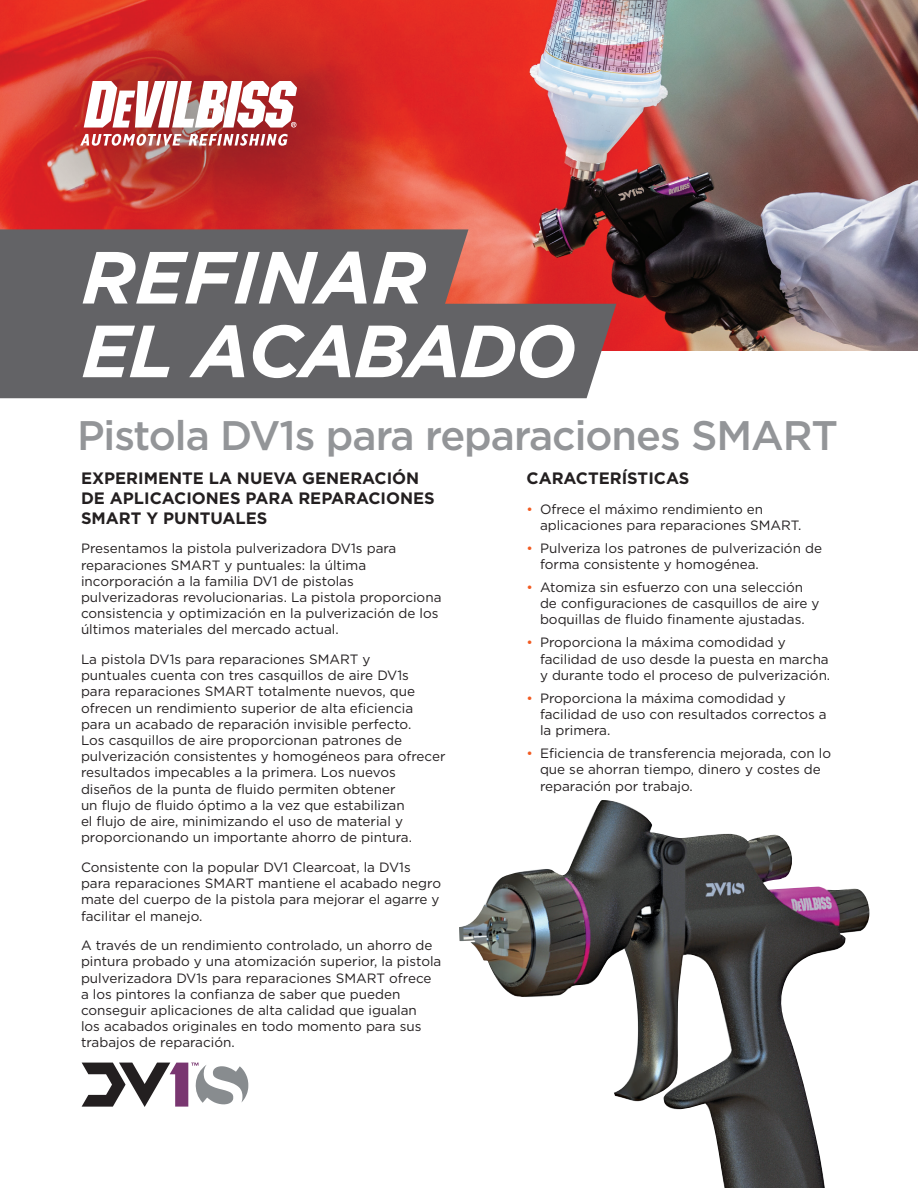
<style>
.page{position:relative;width:918px;height:1188px;background:#fff}
.page>*{position:absolute;margin:0;border:0;box-sizing:border-box;transform-origin:0 0}
.t1{font:italic 700 73.65px/73.7px "Gotham";letter-spacing:-.025em;color:#fff}
.t2{font:500 41.25px "Gotham";letter-spacing:-.025em;color:#939598}
.t3{font:700 16.5px/19.8px "Gotham";color:#231f20}
.t4{font:13.5px/16.2px "Gotham";color:#231f20}
.s1{color:#f25b21}
</style>
<div class="page">
<img style="left:459px;top:800px;width:410px;height:388px">
<img style="left:422px;top:0;width:496px;height:351px">
<svg style="left:82px;top:1063px;width:166px;height:44px"></svg>
<div style="left:0;top:0;width:422px;height:275px;background:#231f20;opacity:.55"></div>
<svg style="left:80px;top:134px;width:101px;height:12px"></svg>
<svg style="left:189px;top:134px;width:99px;height:12px"></svg>
<svg style="left:84px;top:81px;width:213px;height:47px"></svg>
<svg style="left:0;top:229px;width:616px;height:169px;background:#716163"></svg>
<p class="t1" style="left:82px;top:240px;width:496px">REFINAR<br>EL ACABADO</p>
<p class="t2" style="left:77px;top:408px;width:763px">Pistola DV1s para reparaciones SMART</p>
<p class="t3" style="left:81px;top:468px;width:355px">EXPERIMENTE LA NUEVA GENERACIÓN<br>DE APLICACIONES PARA REPARACIONES<br>SMART Y PUNTUALES</p>
<p class="t4" style="left:81px;top:540px;width:362px">Presentamos la pistola pulverizadora DV1s para reparaciones SMART y puntuales: la última incorporación a la familia DV1 de pistolas pulverizadoras revolucionarias. La pistola proporciona consistencia y optimización en la pulverización de los últimos materiales del mercado actual.</p>
<p class="t4" style="left:81px;top:651px;width:366px">La pistola DV1s para reparaciones SMART y<br>puntuales cuenta con tres casquillos de aire DV1s<br>para reparaciones SMART totalmente nuevos, que ofrecen un rendimiento superior de alta eficiencia para un acabado de reparación invisible perfecto.<br>Los casquillos de aire proporcionan patrones de pulverización consistentes y homogéneos para ofrecer resultados impecables a la primera. Los nuevos diseños de la punta de fluido permiten obtener<br>un flujo de fluido óptimo a la vez que estabilizan<br>el flujo de aire, minimizando el uso de material y proporcionando un importante ahorro de pintura.</p>
<p class="t4" style="left:81px;top:859px;width:362px">Consistente con la popular DV1 Clearcoat, la DV1s para reparaciones SMART mantiene el acabado negro mate del cuerpo de la pistola para mejorar el agarre y facilitar el manejo.</p>
<p class="t4" style="left:81px;top:937px;width:362px">A través de un rendimiento controlado, un ahorro de pintura probado y una atomización superior, la pistola pulverizadora DV1s para reparaciones SMART ofrece a los pintores la confianza de saber que pueden conseguir aplicaciones de alta calidad que igualan<br>los acabados originales en todo momento para sus trabajos de reparación.</p>
<p class="t3" style="left:526px;top:468px;width:164px">CARACTERÍSTICAS</p>
<p class="t4" style="left:540px;top:501px;width:263px;text-indent:-14px"><span class="s1">•</span> Ofrece el máximo rendimiento en aplicaciones para reparaciones SMART.</p>
<p class="t4" style="left:540px;top:540px;width:284px;text-indent:-14px"><span class="s1">•</span> Pulveriza los patrones de pulverización de forma consistente y homogénea.</p>
<p class="t4" style="left:540px;top:579px;width:281px;text-indent:-14px"><span class="s1">•</span> Atomiza sin esfuerzo con una selección de configuraciones de casquillos de aire y boquillas de fluido finamente ajustadas.</p>
<p class="t4" style="left:540px;top:634px;width:292px;text-indent:-14px"><span class="s1">•</span> Proporciona la máxima comodidad y facilidad de uso desde la puesta en marcha y durante todo el proceso de pulverización.</p>
<p class="t4" style="left:540px;top:690px;width:288px;text-indent:-14px"><span class="s1">•</span> Proporciona la máxima comodidad y facilidad de uso con resultados correctos a la primera.</p>
<p class="t4" style="left:540px;top:745px;width:293px;text-indent:-14px"><span class="s1">•</span> Eficiencia de transferencia mejorada, con lo que se ahorran tiempo, dinero y costes de reparación por trabajo.</p>
</div>
